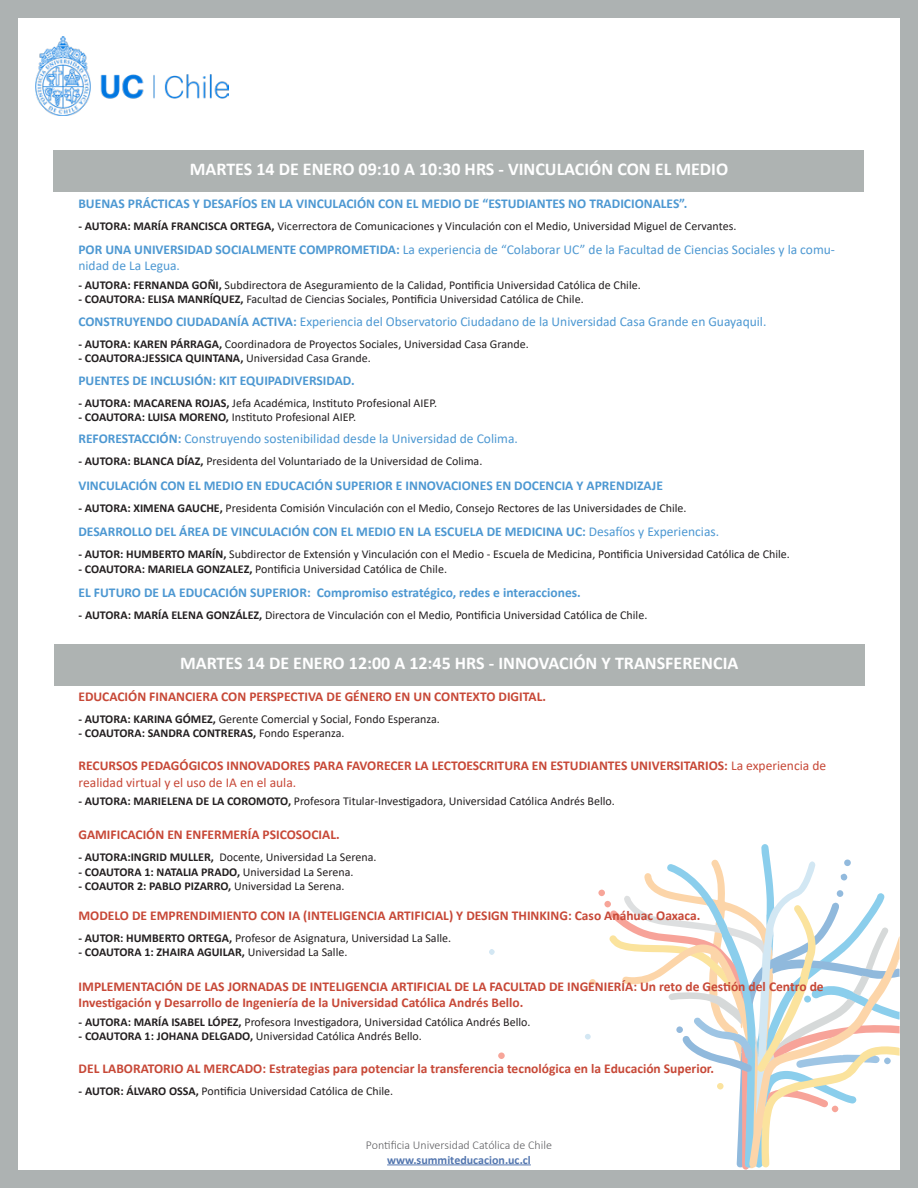
<style>
.page{position:relative;width:918px;height:1188px;background:#fff}
.page>*{position:absolute;margin:0;border:0;box-sizing:border-box;transform-origin:0 0}
.t1{font:700 18px "Calibri";color:#fff}
.t2{font:700 13.5px/16.2px "Calibri";color:#c74837}
.t3{font:700 13.5px "Calibri";color:#4d98d2}
.t4{font:13.5px/16.2px "Calibri";color:#4d98d2}
.t5{font:12px "Calibri";color:#231f20}
.t6{font:700 12px "Calibri";color:#231f20}
.t7{font:300 12px "Calibri";color:#5f5f62}
.t8{font:700 12px "Calibri";color:#5376af}
.s1{font-weight:700}
.s2{font-weight:400}
</style>
<div class="page">
<div style="left:598px;top:890px;width:7px;height:6px;background:#f7a599;border-radius:50%"></div>
<svg style="left:498px;top:1052px;width:7px;height:7px"></svg>
<div style="left:604px;top:901px;width:7px;height:6px;background:#f7a599;border-radius:50%"></div>
<svg style="left:589px;top:979px;width:7px;height:7px"></svg>
<svg style="left:585px;top:1034px;width:6px;height:6px"></svg>
<svg style="left:489px;top:949px;width:6px;height:6px"></svg>
<svg style="left:609px;top:844px;width:290px;height:325px"></svg>
<svg style="left:804px;top:996px;width:7px;height:7px"></svg>
<img style="left:35px;top:37px;width:194px;height:78px">
<hr style="left:387px;top:1165px;width:144px;height:1px;background:#5376af">
<div style="left:0;top:0;width:918px;height:1188px;border:18px solid #adb2b2"></div>
<div style="left:54px;top:150px;width:810px;height:41px;background:#aeb3b2"></div>
<div style="left:54px;top:644px;width:810px;height:41px;background:#aeb3b2"></div>
<p class="t1" style="left:190px;top:156px;width:540px">MARTES 14 DE ENERO 09:10 A 10:30 HRS - VINCULACIÓN CON EL MEDIO</p>
<p class="t3" style="left:78px;top:194px;width:611px">BUENAS PRÁCTICAS Y DESAFÍOS EN LA VINCULACIÓN CON EL MEDIO DE “ESTUDIANTES NO TRADICIONALES”.</p>
<p class="t5" style="left:78px;top:218px;width:660px"><span class="s1">- AUTORA: MARÍA FRANCISCA ORTEGA,</span> Vicerrectora de Comunicaciones y Vinculación con el Medio, Universidad Miguel de Cervantes.</p>
<p class="t4" style="left:78px;top:241px;width:758px"><span class="s1">POR UNA UNIVERSIDAD SOCIALMENTE COMPROMETIDA:</span> La experiencia de “Colaborar UC” de la Facultad de Ciencias Sociales y la comu&shy;nidad de La Legua.</p>
<p class="t5" style="left:78px;top:276px;width:564px"><span class="s1">- AUTORA: FERNANDA GOÑI,</span> Subdirectora de Aseguramiento de la Calidad, Pontificia Universidad Católica de Chile.</p>
<p class="t5" style="left:78px;top:291px;width:507px"><span class="s1">- COAUTORA: ELISA MANRÍQUEZ,</span> Facultad de Ciencias Sociales, Pontificia Universidad Católica de Chile.</p>
<p class="t4" style="left:78px;top:313px;width:690px"><span class="s1">CONSTRUYENDO CIUDADANÍA ACTIVA:</span> Experiencia del Observatorio Ciudadano de la Universidad Casa Grande en Guayaquil.</p>
<p class="t5" style="left:78px;top:336px;width:452px"><span class="s1">- AUTORA: KAREN PÁRRAGA,</span> Coordinadora de Proyectos Sociales, Universidad Casa Grande.</p>
<p class="t6" style="left:78px;top:350px;width:294px">- COAUTORA:JESSICA QUINTANA, <span class="s2">Universidad Casa Grande.</span></p>
<p class="t3" style="left:78px;top:371px;width:278px">PUENTES DE INCLUSIÓN: KIT EQUIPADIVERSIDAD.</p>
<p class="t5" style="left:78px;top:395px;width:360px"><span class="s1">- AUTORA: MACARENA ROJAS,</span> Jefa Académica, Instituto Profesional AIEP.</p>
<p class="t5" style="left:78px;top:409px;width:279px"><span class="s1">- COAUTORA: LUISA MORENO,</span> Instituto Profesional AIEP.</p>
<p class="t4" style="left:78px;top:430px;width:441px"><span class="s1">REFORESTACCIÓN:</span> Construyendo sostenibilidad desde la Universidad de Colima.</p>
<p class="t5" style="left:78px;top:453px;width:405px"><span class="s1">- AUTORA: BLANCA DÍAZ,</span> Presidenta del Voluntariado de la Universidad de Colima.</p>
<p class="t3" style="left:78px;top:476px;width:586px">VINCULACIÓN CON EL MEDIO EN EDUCACIÓN SUPERIOR E INNOVACIONES EN DOCENCIA Y APRENDIZAJE</p>
<p class="t5" style="left:78px;top:499px;width:610px"><span class="s1">- AUTORA: XIMENA GAUCHE,</span> Presidenta Comisión Vinculación con el Medio, Consejo Rectores de las Universidades de Chile.</p>
<p class="t3" style="left:78px;top:522px;width:642px">DESARROLLO DEL ÁREA DE VINCULACIÓN CON EL MEDIO EN LA ESCUELA DE MEDICINA UC: <span class="s2">Desafíos y Experiencias.</span></p>
<p class="t5" style="left:78px;top:546px;width:713px"><span class="s1">- AUTOR: HUMBERTO MARÍN,</span> Subdirector de Extensión y Vinculación con el Medio - Escuela de Medicina, Pontificia Universidad Católica de Chile.</p>
<p class="t5" style="left:78px;top:560px;width:370px"><span class="s1">- COAUTORA: MARIELA GONZALEZ,</span> Pontificia Universidad Católica de Chile.</p>
<p class="t3" style="left:79px;top:583px;width:504px">EL FUTURO DE LA EDUCACIÓN SUPERIOR: Compromiso estratégico, redes e interacciones.</p>
<p class="t5" style="left:79px;top:607px;width:570px"><span class="s1">- AUTORA: MARÍA ELENA GONZÁLEZ,</span> Directora de Vinculación con el Medio, Pontificia Universidad Católica de Chile.</p>
<p class="t1" style="left:180px;top:650px;width:560px">MARTES 14 DE ENERO 12:00 A 12:45 HRS - INNOVACIÓN Y TRANSFERENCIA</p>
<p class="t2" style="left:78px;top:688px;width:469px">EDUCACIÓN FINANCIERA CON PERSPECTIVA DE GÉNERO EN UN CONTEXTO DIGITAL.</p>
<p class="t5" style="left:78px;top:710px;width:363px"><span class="s1">- AUTORA: KARINA GÓMEZ,</span> Gerente Comercial y Social, Fondo Esperanza.</p>
<p class="t6" style="left:78px;top:725px;width:268px">- COAUTORA: SANDRA CONTRERAS, <span class="s2">Fondo Esperanza.</span></p>
<p class="t2" style="left:79px;top:758px;width:749px">RECURSOS PEDAGÓGICOS INNOVADORES PARA FAVORECER LA LECTOESCRITURA EN ESTUDIANTES UNIVERSITARIOS: <span class="s2">La experiencia de realidad virtual y el uso de IA en el aula.</span></p>
<p class="t5" style="left:78px;top:793px;width:538px"><span class="s1">- AUTORA: MARIELENA DE LA COROMOTO,</span> Profesora Titular-Investigadora, Universidad Católica Andrés Bello.</p>
<p class="t2" style="left:78px;top:827px;width:263px">GAMIFICACIÓN EN ENFERMERÍA PSICOSOCIAL.</p>
<p class="t5" style="left:78px;top:849px;width:300px"><span class="s1">- AUTORA:INGRID MULLER,</span> Docente, Universidad La Serena.</p>
<p class="t6" style="left:78px;top:863px;width:277px">- COAUTORA 1: NATALIA PRADO, <span class="s2">Universidad La Serena.</span></p>
<p class="t6" style="left:78px;top:877px;width:268px">- COAUTOR 2: PABLO PIZARRO, <span class="s2">Universidad La Serena.</span></p>
<p class="t2" style="left:78px;top:907px;width:623px">MODELO DE EMPRENDIMIENTO CON IA (INTELIGENCIA ARTIFICIAL) Y DESIGN THINKING: Caso Anáhuac Oaxaca.</p>
<p class="t5" style="left:78px;top:930px;width:374px"><span class="s1">- AUTOR: HUMBERTO ORTEGA,</span> Profesor de Asignatura, Universidad La Salle.</p>
<p class="t6" style="left:78px;top:944px;width:271px">- COAUTORA 1: ZHAIRA AGUILAR, <span class="s2">Universidad La Salle.</span></p>
<p class="t2" style="left:79px;top:978px;width:747px">IMPLEMENTACIÓN DE LAS JORNADAS DE INTELIGENCIA ARTIFICIAL DE LA FACULTAD DE INGENIERÍA: Un reto de Gestión del Centro de<br>Investigación y Desarrollo de Ingeniería de la Universidad Católica Andrés Bello.</p>
<p class="t5" style="left:79px;top:1014px;width:453px"><span class="s1">- AUTORA: MARÍA ISABEL LÓPEZ,</span> Profesora Investigadora, Universidad Católica Andrés Bello.</p>
<p class="t5" style="left:79px;top:1028px;width:345px"><span class="s1">- COAUTORA 1: JOHANA DELGADO,</span> Universidad Católica Andrés Bello.</p>
<p class="t2" style="left:79px;top:1060px;width:637px">DEL LABORATORIO AL MERCADO: Estrategias para potenciar la transferencia tecnológica en la Educación Superior.</p>
<p class="t5" style="left:79px;top:1083px;width:316px"><span class="s1">- AUTOR: ÁLVARO OSSA,</span> Pontificia Universidad Católica de Chile.</p>
<p class="t7" style="left:366px;top:1138px;width:188px">Pontificia Universidad Católica de Chile</p>
<p class="t8" style="left:387px;top:1151px;width:145px">www.summiteducacion.uc.cl</p>
</div>
